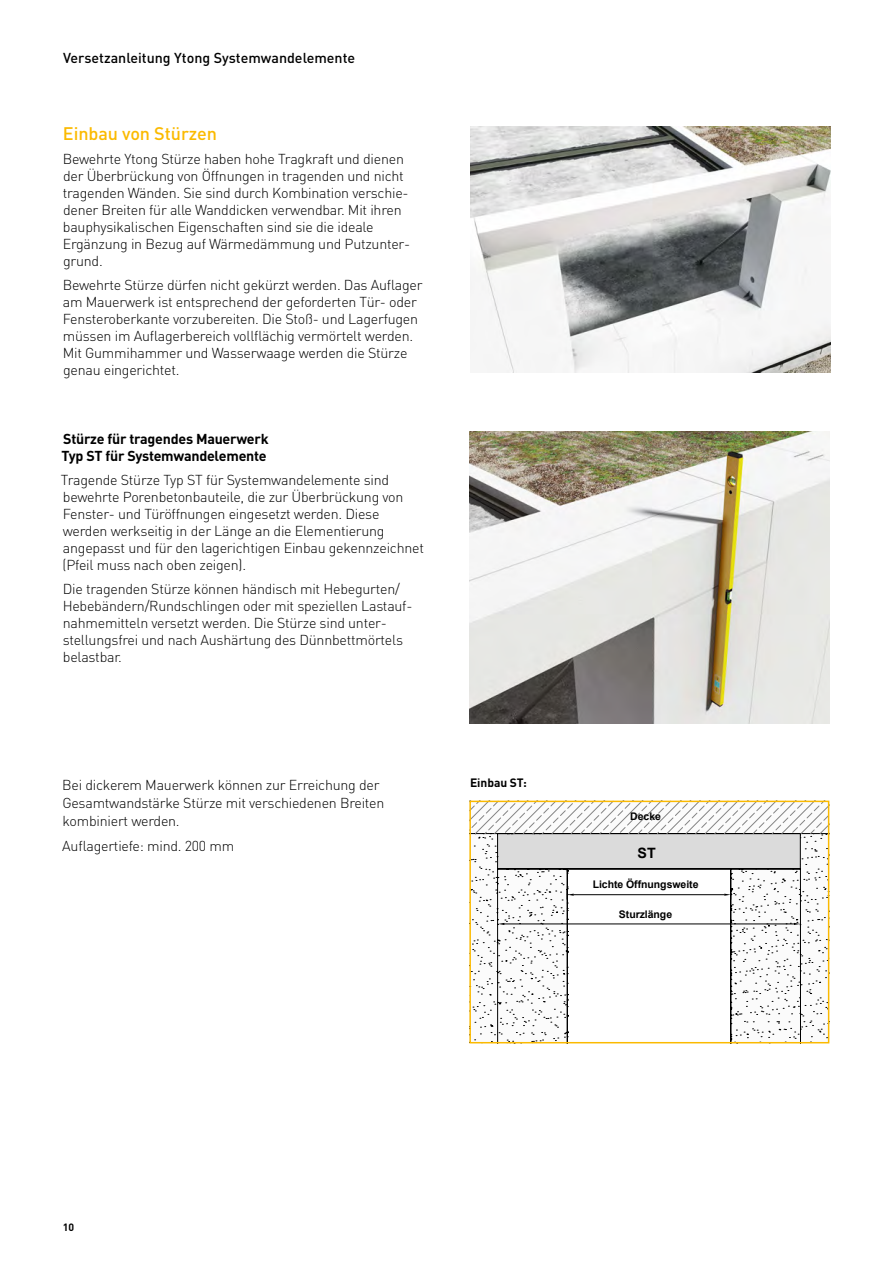
<style>
.page{position:relative;width:893px;height:1263px;background:#fff}
.page>*{position:absolute;margin:0;border:0;box-sizing:border-box;transform-origin:0 0}
.t1{font:500 18px "DIN Pro";letter-spacing:-.005em;color:#fbba00}
.t2{font:300 14.25px/17.1px "DIN Pro";letter-spacing:-.015em;color:#000}
.t3{font:700 14.25px/17.1px "DIN Pro";letter-spacing:-.015em;color:#000}
.t4{font:500 14.25px "DIN Pro";color:#000}
.t5{font:700 14.25px "Arial";color:#000}
.t6{font:700 12px "DIN Pro";letter-spacing:-.005em;color:#000}
.t7{font:700 10.5px "Arial";letter-spacing:-.005em;color:#000}
.t8{font:700 10.5px "DIN Pro";color:#000}
</style>
<div class="page">
<img style="left:470px;top:432px;width:360px;height:291px">
<img style="left:470px;top:126px;width:360px;height:247px">
<svg style="left:472px;top:804px;width:354px;height:236px"></svg>
<div style="left:469px;top:801px;width:360px;height:242px;border:2px solid #fbba00"></div>
<p class="t4" style="left:63px;top:48px;width:294px">Versetzanleitung Ytong Systemwandelemente</p>
<p class="t1" style="left:63px;top:121px;width:156px">Einbau von Stürzen</p>
<p class="t2" style="left:63px;top:149px;width:349px">Bewehrte Ytong Stürze haben hohe Tragkraft und dienen der Überbrückung von Öffnungen in tragenden und nicht tragenden Wänden. Sie sind durch Kombination verschie&shy;dener Breiten für alle Wanddicken verwendbar. Mit ihren bauphysikalischen Eigenschaften sind sie die ideale Ergänzung in Bezug auf Wärmedämmung und Putzunter&shy;grund.</p>
<p class="t2" style="left:63px;top:275px;width:361px">Bewehrte Stürze dürfen nicht gekürzt werden. Das Auflager am Mauerwerk ist entsprechend der geforderten Tür- oder Fensteroberkante vorzubereiten. Die Stoß- und Lagerfugen müssen im Auflagerbereich vollflächig vermörtelt werden.<br>Mit Gummihammer und Wasserwaage werden die Stürze genau eingerichtet.</p>
<p class="t3" style="left:61px;top:429px;width:209px">Stürze für tragendes Mauerwerk<br>Typ ST für Systemwandelemente</p>
<p class="t2" style="left:61px;top:470px;width:365px">Tragende Stürze Typ ST für Systemwandelemente sind bewehrte Porenbetonbauteile, die zur Überbrückung von Fenster- und Türöffnungen eingesetzt werden. Diese werden werkseitig in der Länge an die Elementierung angepasst und für den lagerichtigen Einbau gekennzeichnet (Pfeil muss nach oben zeigen).</p>
<p class="t2" style="left:63px;top:579px;width:351px">Die tragenden Stürze können händisch mit Hebegurten/ Hebebändern/Rundschlingen oder mit speziellen Lastauf&shy;nahmemitteln versetzt werden. Die Stürze sind unter&shy;stellungsfrei und nach Aushärtung des Dünnbettmörtels belastbar.</p>
<p class="t2" style="left:62px;top:775px;width:324px;line-height:18px">Bei dickerem Mauerwerk können zur Erreichung der<br>Gesamtwandstärke Stürze mit verschiedenen Breiten kombiniert werden.</p>
<p class="t2" style="left:62px;top:836px;width:173px">Auflagertiefe: mind. 200 mm</p>
<p class="t6" style="left:470px;top:773px;width:58px">Einbau ST:</p>
<p class="t7" style="left:630px;top:809px;width:32px">Decke</p>
<p class="t5" style="left:638px;top:843px;width:20px">ST</p>
<p class="t7" style="left:593px;top:877px;width:107px">Lichte Öffnungsweite</p>
<p class="t7" style="left:619px;top:907px;width:55px">Sturzlänge</p>
<p class="t8" style="left:63px;top:1219px;width:13px">10</p>
</div>
